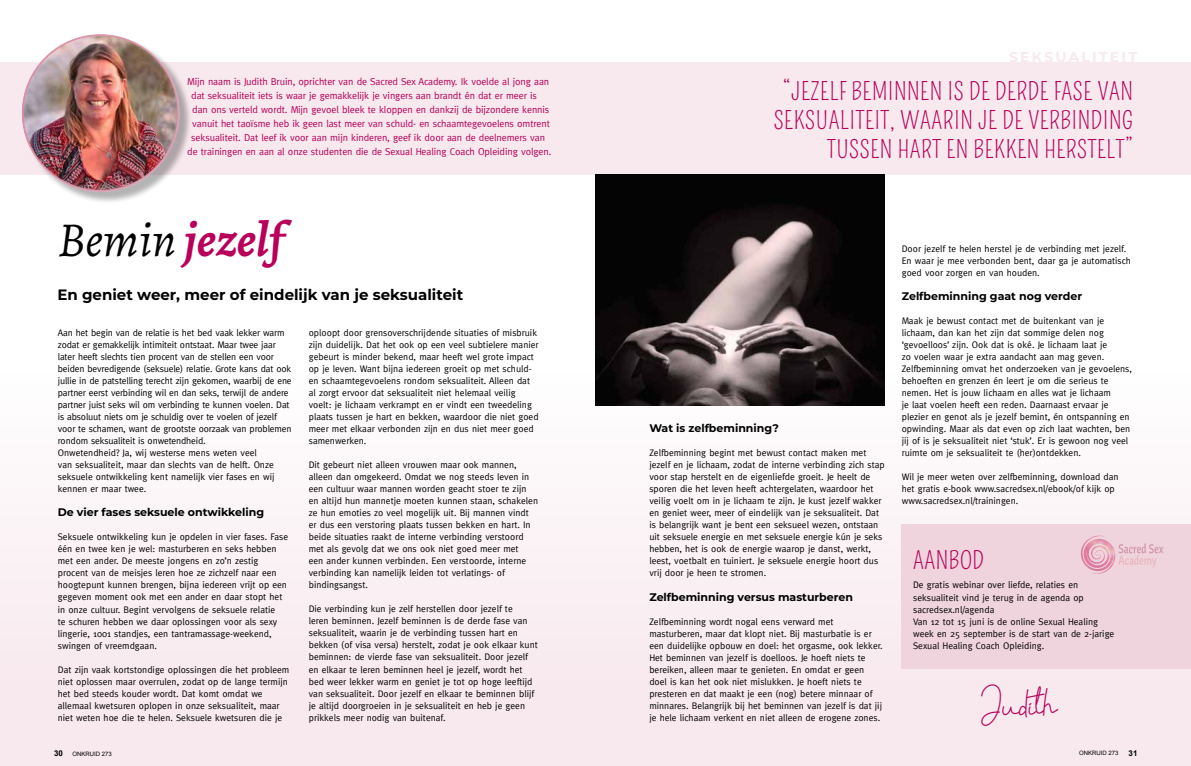
<style>
.page{position:relative;width:1191px;height:766px;background:#fff}
.page>*{position:absolute;margin:0;border:0;box-sizing:border-box;transform-origin:0 0}
.t1{font:italic 700 49px "Alegreya";color:#b8005a}
.t2{font:35px "Benalla";color:#b8005a}
.t3{font:24px/29px "Pompiere";letter-spacing:.02em;color:#b8005a;text-align:right}
.t4{font:700 15px "Montserrat";color:#000}
.t5{font:700 14px "Montserrat";letter-spacing:.16em;color:#f8e9ee}
.t6{font:700 11px "Montserrat";color:#000}
.t7{font:10px "Meta";letter-spacing:-.01em;color:#b8005a}
.t8{font:9.5px/12px "Meta";color:#000}
.t9{font:700 8px "Arial";color:#000}
.t10{font:6px "Arial";color:#000}
.s1{font-weight:400;color:#000}
.s2{font-weight:700;font-size:8px}
</style>
<div class="page">
<div style="left:0;top:62px;width:1191px;height:112px;background:#f8e9ee"></div>
<div style="left:0;top:372px;width:1191px;height:393px;background:#faf1f4"></div>
<div style="left:901px;top:524px;width:290px;height:144px;background:#f0d4dd"></div>
<div style="left:23px;top:35px;width:169px;height:169px;background:#000;opacity:.3"></div>
<div style="left:21px;top:32px;width:159px;height:160px;background:#fff;opacity:.75"></div>
<img style="left:1080px;top:535px;width:35px;height:38px">
<svg style="left:1118px;top:543px;width:45px;height:24px"></svg>
<img style="left:595px;top:174px;width:289px;height:231px">
<p class="t7" style="left:187px;top:75px;width:363px">Mijn naam is Judith Bruin, oprichter van de Sacred Sex Academy. Ik voelde al jong aan</p>
<p class="t7" style="left:191px;top:89px;width:347px">dat seksualiteit iets is waar je gemakkelijk je vingers aan brandt én dat er meer is</p>
<p class="t7" style="left:192px;top:103px;width:359px">dan ons verteld wordt. Mijn gevoel bleek te kloppen en dankzij de bijzondere kennis</p>
<p class="t7" style="left:192px;top:117px;width:359px">vanuit het taoïsme heb ik geen last meer van schuld- en schaamtegevoelens omtrent</p>
<p class="t7" style="left:191px;top:131px;width:355px">seksualiteit. Dat leef ik voor aan mijn kinderen, geef ik door aan de deelnemers van</p>
<p class="t7" style="left:187px;top:145px;width:366px">de trainingen en aan al onze studenten die de Sexual Healing Coach Opleiding volgen.</p>
<h1 class="t1" style="left:58px;top:204px;width:227px"><span class="s1">Bemin</span> jezelf</h1>
<h3 class="t4" style="left:57px;top:283px;width:407px">En geniet weer, meer of eindelijk van je seksualiteit</h3>
<p class="t8" style="left:58px;top:327px;width:235px">Aan het begin van de relatie is het bed vaak lekker warm zodat er gemakkelijk intimiteit ontstaat. Maar twee jaar later heeft slechts tien procent van de stellen een voor beiden bevredigende (seksuele) relatie. Grote kans dat ook jullie in de patstelling terecht zijn gekomen, waarbij de ene partner eerst verbinding wil en dan seks, terwijl de andere partner juist seks wil om verbinding te kunnen voelen. Dat is absoluut niets om je schuldig over te voelen of jezelf voor te schamen, want de grootste oorzaak van problemen rondom seksualiteit is onwetendheid.<br>Onwetendheid? Ja, wij westerse mens weten veel<br>van seksualiteit, maar dan slechts van de helft. Onze seksuele ontwikkeling kent namelijk vier fases en wij kennen er maar twee.</p>
<p class="t6" style="left:58px;top:504px;width:208px">De vier fases seksuele ontwikkeling</p>
<p class="t8" style="left:58px;top:531px;width:232px">Seksuele ontwikkeling kun je opdelen in vier fases. Fase één en twee ken je wel: masturberen en seks hebben met een ander. De meeste jongens en zo’n zestig procent van de meisjes leren hoe ze zichzelf naar een hoogtepunt kunnen brengen, bijna iedereen vrijt op een gegeven moment ook met een ander en daar stopt het in onze cultuur. Begint vervolgens de seksuele relatie<br>te schuren hebben we daar oplossingen voor als sexy lingerie, 1001 standjes, een tantramassage-weekend, swingen of vreemdgaan.</p>
<p class="t8" style="left:58px;top:663px;width:233px">Dat zijn vaak kortstondige oplossingen die het probleem niet oplossen maar overrulen, zodat op de lange termijn het bed steeds kouder wordt. Dat komt omdat we allemaal kwetsuren oplopen in onze seksualiteit, maar niet weten hoe die te helen. Seksuele kwetsuren die je</p>
<p class="t8" style="left:309px;top:327px;width:231px">oploopt door grensoverschrijdende situaties of misbruik zijn duidelijk. Dat het ook op een veel subtielere manier gebeurt is minder bekend, maar heeft wel grote impact op je leven. Want bijna iedereen groeit op met schuld&shy;en schaamtegevoelens rondom seksualiteit. Alleen dat al zorgt ervoor dat seksualiteit niet helemaal veilig voelt: je lichaam verkrampt en er vindt een tweedeling plaats tussen je hart en bekken, waardoor die niet goed meer met elkaar verbonden zijn en dus niet meer goed samenwerken.</p>
<p class="t8" style="left:309px;top:459px;width:231px">Dit gebeurt niet alleen vrouwen maar ook mannen, alleen dan omgekeerd. Omdat we nog steeds leven in een cultuur waar mannen worden geacht stoer te zijn en altijd hun mannetje moeten kunnen staan, schakelen ze hun emoties zo veel mogelijk uit. Bij mannen vindt er dus een verstoring plaats tussen bekken en hart. In beide situaties raakt de interne verbinding verstoord met als gevolg dat we ons ook niet goed meer met<br>een ander kunnen verbinden. Een verstoorde, interne verbinding kan namelijk leiden tot verlatings- of bindingsangst.</p>
<p class="t8" style="left:309px;top:603px;width:231px">Die verbinding kun je zelf herstellen door jezelf te<br>leren beminnen. Jezelf beminnen is de derde fase van seksualiteit, waarin je de verbinding tussen hart en bekken (of visa versa) herstelt, zodat je ook elkaar kunt beminnen: de vierde fase van seksualiteit. Door jezelf en elkaar te leren beminnen heel je jezelf, wordt het bed weer lekker warm en geniet je tot op hoge leeftijd van seksualiteit. Door jezelf en elkaar te beminnen blijf je altijd doorgroeien in je seksualiteit en heb je geen prikkels meer nodig van buitenaf.</p>
<h3 class="t5" style="left:1009px;top:47px;width:129px">SEKSUALITEIT</h3>
<h3 class="t3" style="left:773px;top:78px;width:361px">“JEZELF BEMINNEN IS DE DERDE FASE VAN<br>SEKSUALITEIT, WAARIN JE DE VERBINDING<br>TUSSEN HART EN BEKKEN HERSTELT”</h3>
<p class="t6" style="left:649px;top:420px;width:131px">Wat is zelfbeminning?</p>
<p class="t8" style="left:649px;top:447px;width:237px">Zelfbeminning begint met bewust contact maken met jezelf en je lichaam, zodat de interne verbinding zich stap voor stap herstelt en de eigenliefde groeit. Je heelt de sporen die het leven heeft achtergelaten, waardoor het veilig voelt om in je lichaam te zijn. Je kust jezelf wakker en geniet weer, meer of eindelijk van je seksualiteit. Dat is belangrijk want je bent een seksueel wezen, ontstaan uit seksuele energie en met seksuele energie kún je seks hebben, het is ook de energie waarop je danst, werkt, leest, voetbalt en tuiniert. Je seksuele energie hoort dus vrij door je heen te stromen.</p>
<p class="t6" style="left:649px;top:588px;width:205px">Zelfbeminning versus masturberen</p>
<p class="t8" style="left:649px;top:615px;width:235px">Zelfbeminning wordt nogal eens verward met masturberen, maar dat klopt niet. Bij masturbatie is er een duidelijke opbouw en doel: het orgasme, ook lekker.<br>Het beminnen van jezelf is doelloos. Je hoeft niets te bereiken, alleen maar te genieten. En omdat er geen doel is kan het ook niet mislukken. Je hoeft niets te presteren en dat maakt je een (nog) betere minnaar of minnares. Belangrijk bij het beminnen van jezelf is dat jij je hele lichaam verkent en niet alleen de erogene zones.</p>
<p class="t8" style="left:901px;top:243px;width:231px">Door jezelf te helen herstel je de verbinding met jezelf.<br>En waar je mee verbonden bent, daar ga je automatisch goed voor zorgen en van houden.</p>
<p class="t6" style="left:901px;top:288px;width:182px">Zelfbeminning gaat nog verder</p>
<p class="t8" style="left:901px;top:315px;width:232px">Maak je bewust contact met de buitenkant van je lichaam, dan kan het zijn dat sommige delen nog ‘gevoelloos’ zijn. Ook dat is oké. Je lichaam laat je<br>zo voelen waar je extra aandacht aan mag geven.<br>Zelfbeminning omvat het onderzoeken van je gevoelens, behoeften en grenzen én leert je om die serieus te nemen. Het is jouw lichaam en alles wat je lichaam<br>je laat voelen heeft een reden. Daarnaast ervaar je plezier en genot als je jezelf bemint, én ontspanning en opwinding. Maar als dat even op zich laat wachten, ben jij of is je seksualiteit niet ‘stuk’. Er is gewoon nog veel ruimte om je seksualiteit te (her)ontdekken.</p>
<p class="t8" style="left:901px;top:471px;width:218px">Wil je meer weten over zelfbeminning, download dan het gratis e-book www.sacredsex.nl/ebook/of kijk op www.sacredsex.nl/trainingen.</p>
<h3 class="t3" style="left:913px;top:546px;width:72px">AANBOD</h3>
<p class="t8" style="left:913px;top:579px;width:203px">De gratis webinar over liefde, relaties en seksualiteit vind je terug in de agenda op sacredsex.nl/agenda<br>Van 12 tot 15 juni is de online Sexual Healing week en 25 september is de start van de 2-jarige Sexual Healing Coach Opleiding.</p>
<h2 class="t2" style="left:979px;top:686px;width:92px;rotate:-3deg">Judith</h2>
<p class="t10" style="left:54px;top:750px;width:59px"><span class="s2">30</span> ONKRUID 273</p>
<p class="t10" style="left:1079px;top:749px;width:41px">ONKRUID 273</p>
<p class="t9" style="left:1128px;top:747px;width:10px">31</p>
</div>
